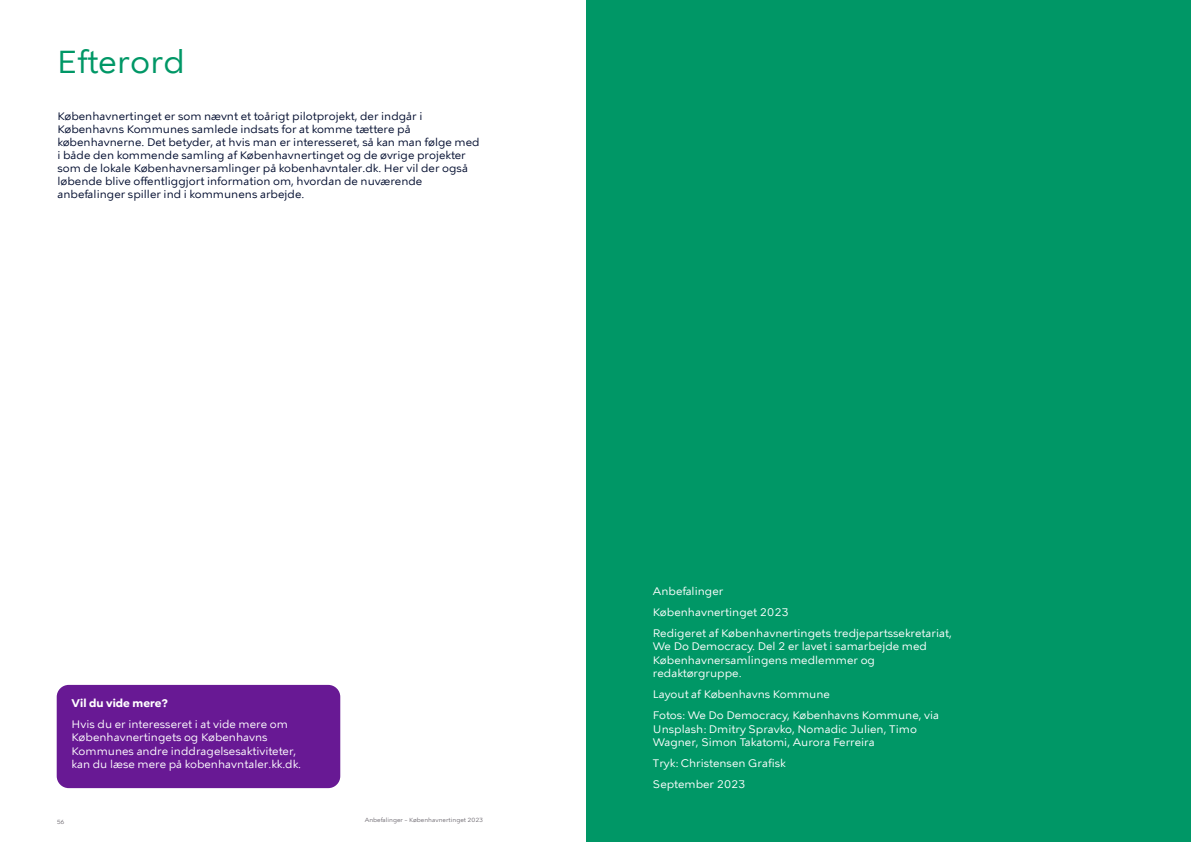
<style>
.page{position:relative;width:1191px;height:842px;background:#fff}
.page>*{position:absolute;margin:0;border:0;box-sizing:border-box;transform-origin:0 0}
.t1{font:32px "KBH Tekst";color:#009766}
.t2{font:11px/13.5px "KBH Tekst";color:#fff}
.t3{font:11px/13px "KBH Tekst";color:#000c2e}
.t4{font:700 11px "KBH Tekst";color:#fff}
.t5{font:6px "KBH Tekst";color:#726e75}
</style>
<div class="page">
<div style="left:587px;top:0;width:604px;height:842px;background:#009766"></div>
<div style="left:57px;top:685px;width:283px;height:103px;background:#681994;border-radius:12px"></div>
<h1 class="t1" style="left:57px;top:42px;width:130px">Efterord</h1>
<p class="t3" style="left:57px;top:111px;width:424px">Københavnertinget er som nævnt et toårigt pilotprojekt, der indgår i Københavns Kommunes samlede indsats for at komme tættere på københavnerne. Det betyder, at hvis man er interesseret, så kan man følge med i både den kommende samling af Københavnertinget og de øvrige projekter som de lokale Københavnersamlinger på kobenhavntaler.dk. Her vil der også løbende blive offentliggjort information om, hvordan de nuværende anbefalinger spiller ind i kommunens arbejde.</p>
<p class="t4" style="left:72px;top:697px;width:98px">Vil du vide mere?</p>
<p class="t2" style="left:72px;top:718px;width:231px">Hvis du er interesseret i at vide mere om Københavnertingets og Københavns Kommunes andre inddragelsesaktiviteter, kan du læse mere på kobenhavntaler.kk.dk.</p>
<p class="t5" style="left:57px;top:818px;width:9px">56</p>
<p class="t5" style="left:365px;top:816px;width:120px">Anbefalinger – Københavnertinget 2023</p>
<p class="t2" style="left:653px;top:581px;width:300px;line-height:21px">Anbefalinger<br>Københavnertinget 2023<br>Redigeret af Københavnertingets tredjepartssekretariat,</p>
<p class="t2" style="left:653px;top:640px;width:275px">We Do Democracy. Del 2 er lavet i samarbejde med<br>Københavner samlingens medlemmer og redaktørgruppe.</p>
<p class="t2" style="left:653px;top:684px;width:288px;line-height:21px">Layout af Københavns Kommune<br>Fotos: We Do Democracy, Københavns Kommune, via</p>
<p class="t2" style="left:653px;top:722px;width:265px">Unsplash: Dmitry Spravko, Nomadic Julien, Timo<br>Wagner, Simon Takatomi, Aurora Ferreira</p>
<p class="t2" style="left:653px;top:752px;width:134px;line-height:21px">Tryk: Christensen Grafisk<br>September 2023</p>
</div>
